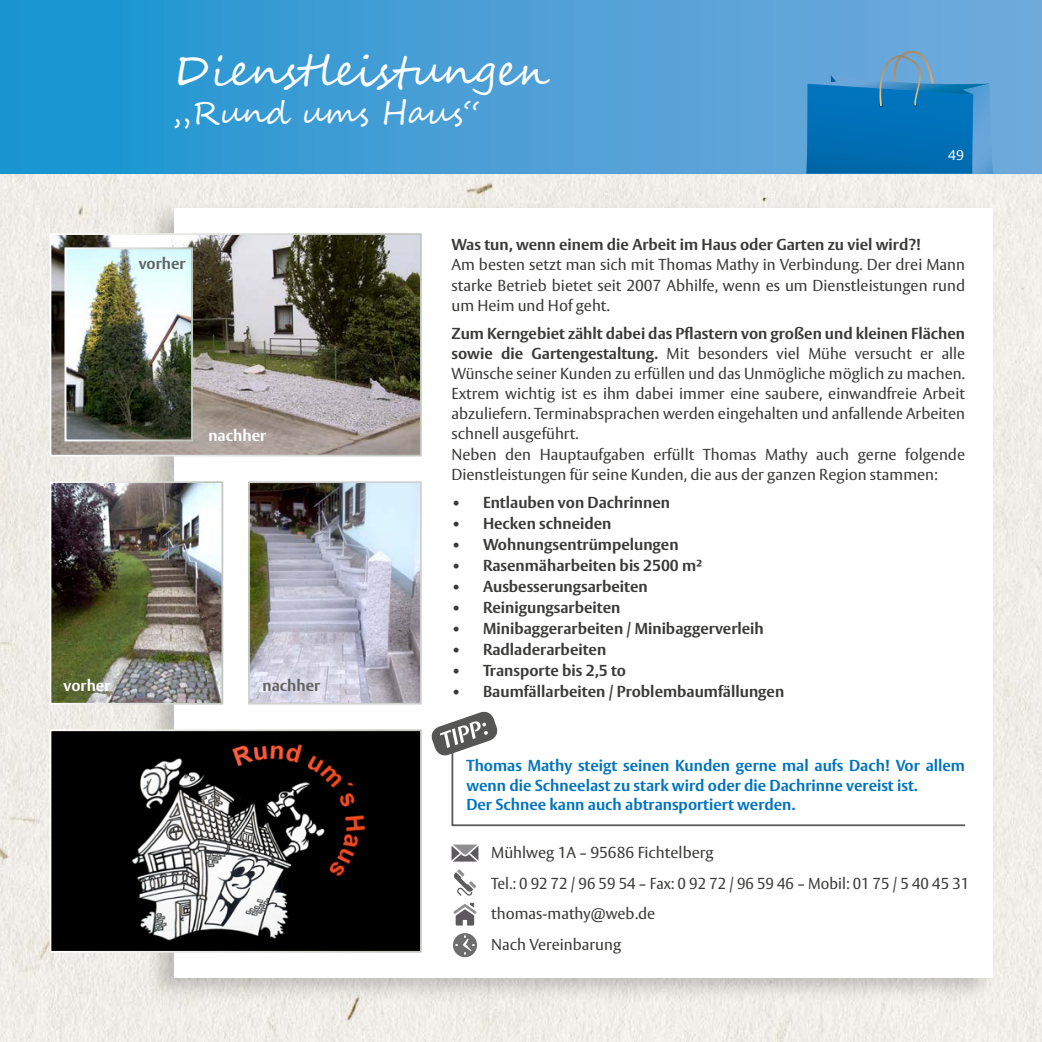
<style>
.page{position:relative;width:1042px;height:1042px;background:#fff}
.page>*{position:absolute;margin:0;border:0;box-sizing:border-box;transform-origin:0 0}
.t1{font:42px "Segoe Script";color:#fff}
.t2{font:31.5px "Segoe Script";color:#fff}
.t3{font:15.75px/20.1px "Vesta Std";color:#3a3a39}
.t4{font:700 15.75px "Vesta Std";color:#3a3a39}
.t5{font:700 15.75px/19.2px "Vesta Std";color:#0074be}
.t6{font:700 15.75px "Vesta Std";color:#fff}
.t7{font:700 15.75px "Vesta Std";color:#626261}
.t8{font:14px "Vesta Std";color:#fff}
.s1{font-weight:700}
</style>
<div class="page">
<div style="left:0;top:174px;width:1041px;height:868px;background:#f0ede8"></div>
<div style="left:145px;top:200px;width:851px;height:802px;background:#000;opacity:.2"></div>
<div style="left:174px;top:208px;width:818px;height:769px;background:#fff"></div>
<svg style="left:453px;top:933px;width:24px;height:24px"></svg>
<svg style="left:451px;top:844px;width:27px;height:17px"></svg>
<svg style="left:454px;top:869px;width:22px;height:27px"></svg>
<svg style="left:453px;top:903px;width:24px;height:22px"></svg>
<div style="left:0;top:0;width:1041px;height:174px;background:linear-gradient(to right,#1b95d1,#77aadc)"></div>
<img style="left:53px;top:732px;width:366px;height:217px">
<div style="left:50px;top:729px;width:372px;height:223px;border:2px solid #fff"></div>
<img style="left:53px;top:236px;width:366px;height:217px">
<div style="left:50px;top:233px;width:372px;height:223px;border:2px solid #fff"></div>
<img style="left:53px;top:484px;width:167px;height:217px">
<div style="left:50px;top:481px;width:173px;height:223px;border:2px solid #fff"></div>
<svg style="left:806px;top:51px;width:187px;height:123px"></svg>
<svg style="left:451px;top:757px;width:515px;height:70px"></svg>
<svg style="left:431px;top:711px;width:67px;height:46px"></svg>
<img style="left:67px;top:250px;width:123px;height:188px">
<div style="left:64px;top:247px;width:129px;height:194px;border:2px solid #fff"></div>
<img style="left:251px;top:484px;width:168px;height:217px">
<div style="left:248px;top:481px;width:174px;height:223px;border:2px solid #cfd0d0"></div>
<h1 class="t1" style="left:174px;top:40px;width:378px">Dienstleistungen</h1>
<h2 class="t2" style="left:174px;top:89px;width:309px">„Rund ums Haus“</h2>
<p class="t8" style="left:948px;top:147px;width:17px">49</p>
<p class="t7" style="left:139px;top:254px;width:49px">vorher</p>
<p class="t6" style="left:208px;top:426px;width:59px">nachher</p>
<p class="t6" style="left:63px;top:676px;width:49px">vorher</p>
<p class="t7" style="left:262px;top:676px;width:59px">nachher</p>
<p class="t4" style="left:451px;top:235px;width:471px">Was tun, wenn einem die Arbeit im Haus oder Garten zu viel wird?!</p>
<p class="t3" style="left:451px;top:255px;width:515px;text-align:justify">Am besten setzt man sich mit Thomas Mathy in Verbindung. Der drei Mann starke Betrieb bietet seit 2007 Abhilfe, wenn es um Dienstleistungen rund um Heim und Hof geht.</p>
<p class="t3" style="left:451px;top:323px;width:515px"><span class="s1">Zum Kerngebiet zählt dabei das Pflastern von großen und kleinen Flächen sowie die Gartengestaltung.</span> Mit besonders viel Mühe versucht er alle Wünsche seiner Kunden zu erfüllen und das Unmögliche möglich zu machen.<br>Extrem wichtig ist es ihm dabei immer eine saubere, einwandfreie Arbeit abzuliefern. Terminabsprachen werden eingehalten und anfallende Arbeiten schnell ausgeführt.<br>Neben den Hauptaufgaben erfüllt Thomas Mathy auch gerne folgende Dienstleistungen für seine Kunden, die aus der ganzen Region stammen:</p>
<p class="t4" style="left:451px;top:493px;width:220px">• Entlauben von Dachrinnen</p>
<p class="t4" style="left:451px;top:514px;width:161px">• Hecken schneiden</p>
<p class="t4" style="left:451px;top:535px;width:229px">• Wohnungsentrümpelungen</p>
<p class="t4" style="left:451px;top:556px;width:252px">• Rasenmäharbeiten bis 2500 m²</p>
<p class="t4" style="left:451px;top:577px;width:198px">• Ausbesserungsarbeiten</p>
<p class="t4" style="left:451px;top:598px;width:170px">• Reinigungsarbeiten</p>
<p class="t4" style="left:451px;top:619px;width:314px">• Minibaggerarbeiten / Minibaggerverleih</p>
<p class="t4" style="left:451px;top:640px;width:156px">• Radladerarbeiten</p>
<p class="t4" style="left:451px;top:661px;width:176px">• Transporte bis 2,5 to</p>
<p class="t4" style="left:451px;top:682px;width:334px">• Baumfällarbeiten / Problembaumfällungen</p>
<p class="t5" style="left:466px;top:756px;width:500px">Thomas Mathy steigt seinen Kunden gerne mal aufs Dach! Vor allem wenn die Schneelast zu stark wird oder die Dachrinne vereist ist.<br>Der Schnee kann auch abtransportiert werden.</p>
<p class="t3" style="left:491px;top:837px;width:479px;line-height:30.6px">Mühlweg 1A - 95686 Fichtelberg<br>Tel.: 0 92 72 / 96 59 54 - Fax: 0 92 72 / 96 59 46 - Mobil: 01 75 / 5 40 45 31 thomas-mathy@web.de<br>Nach Vereinbarung</p>
</div>
